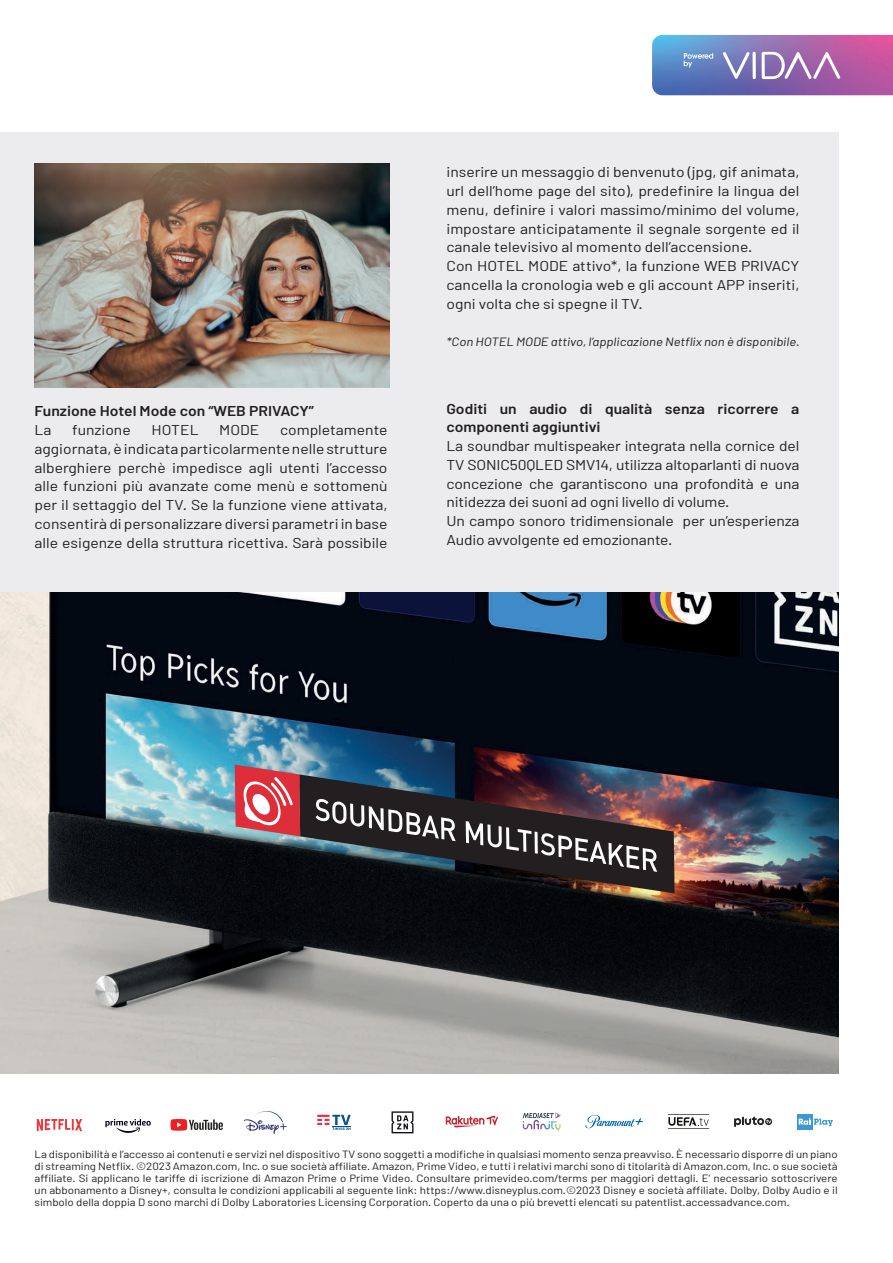
<style>
.page{position:relative;width:893px;height:1263px;background:#fff}
.page>*{position:absolute;margin:0;border:0;box-sizing:border-box;transform-origin:0 0}
.t1{font:14.25px/18.8px "Barlow";color:#231f20;scale:1.1 1}
.t2{font:600 14.25px/18.8px "Barlow";color:#231f20;scale:1.1 1}
.t3{font:italic 12px "Barlow";color:#231f20;scale:1.1 1}
.t4{font:11.85px "D DIN Bold";color:#231f20}
.t5{font:11.85px "D DIN";color:#231f20}
.t6{font:11.85px "D DIN Bold";letter-spacing:.025em;color:#231f20}
.t7{font:10.5px/12px "Barlow";color:#231f20;text-align:justify;scale:1.1 1}
</style>
<div class="page">
<div style="left:0;top:133px;width:838px;height:940px;background:#ececee"></div>
<img style="left:35px;top:163px;width:354px;height:224px">
<img style="left:652px;top:35px;width:241px;height:60px">
<svg style="left:684px;top:53px;width:29px;height:14px"></svg>
<svg style="left:722px;top:51px;width:34px;height:29px"></svg>
<svg style="left:762px;top:52px;width:79px;height:28px"></svg>
<svg style="left:392px;top:1111px;width:21px;height:22px"></svg>
<svg style="left:244px;top:1111px;width:43px;height:23px"></svg>
<svg style="left:171px;top:1119px;width:52px;height:12px"></svg>
<svg style="left:37px;top:1119px;width:45px;height:12px"></svg>
<svg style="left:317px;top:1115px;width:34px;height:15px"></svg>
<svg style="left:105px;top:1119px;width:46px;height:14px"></svg>
<svg style="left:523px;top:1112px;width:38px;height:19px"></svg>
<div style="left:797px;top:1114px;width:15px;height:15px;background:#3b98d3"></div>
<svg style="left:799px;top:1118px;width:34px;height:8px"></svg>
<svg style="left:446px;top:1116px;width:52px;height:11px"></svg>
<svg style="left:668px;top:1114px;width:41px;height:15px"></svg>
<svg style="left:734px;top:1116px;width:38px;height:11px"></svg>
<svg style="left:585px;top:1115px;width:58px;height:13px"></svg>
<img style="left:0;top:592px;width:839px;height:482px">
<img style="left:235px;top:765px;width:440px;height:128px">
<p class="t2" style="left:35px;top:402px;width:256px">Funzione Hotel Mode con “WEB PRIVACY”</p>
<p class="t1" style="left:35px;top:420px;width:17px">La</p>
<p class="t1" style="left:72px;top:420px;width:55px">funzione</p>
<p class="t1" style="left:152px;top:420px;width:44px">HOTEL</p>
<p class="t1" style="left:219px;top:420px;width:38px">MODE</p>
<p class="t1" style="left:35px;top:420px;width:322px;text-align:justify;text-indent:246px">completamente aggiornata, è indicata particolarmente nelle strutture alberghiere perchè impedisce agli utenti l’accesso alle funzioni più avanzate come menù e sottomenù per il settaggio del TV. Se la funzione viene attivata, consentirà di personalizzare diversi parametri in base alle esigenze della struttura ricettiva. Sarà possibile</p>
<p class="t4" style="left:88px;top:428px;width:117px">SOUNDBAR 4 SPEAKER</p>
<p class="t5" style="left:100px;top:442px;width:93px">AUDIO DA CINEMA</p>
<p class="t6" style="left:112px;top:545px;width:68px">HOTEL MODE</p>
<p class="t1" style="left:446px;top:162px;width:322px">inserire un messaggio di benvenuto (jpg, gif animata, url dell’home page del sito), predefinire la lingua del menu, definire i valori massimo/minimo del volume, impostare anticipatamente il segnale sorgente ed il canale televisivo al momento dell’accensione.<br>Con HOTEL MODE attivo*, la funzione WEB PRIVACY cancella la cronologia web e gli account APP inseriti, ogni volta che si spegne il TV.</p>
<p class="t3" style="left:446px;top:334px;width:322px">*Con HOTEL MODE attivo, l’applicazione Netflix non è disponibile.</p>
<p class="t2" style="left:446px;top:399px;width:322px">Goditi un audio di qualità senza ricorrere a componenti aggiuntivi</p>
<p class="t1" style="left:446px;top:436px;width:322px">La soundbar multispeaker integrata nella cornice del TV SONIC50QLED SMV14, utilizza altoparlanti di nuova concezione che garantiscono una profondità e una nitidezza dei suoni ad ogni livello di volume.<br>Un campo sonoro tridimensionale per un’esperienza Audio avvolgente ed emozionante.</p>
<p class="t7" style="left:35px;top:1147px;width:732px">La disponibilità e l’accesso ai contenuti e servizi nel dispositivo TV sono soggetti a modifiche in qualsiasi momento senza preavviso. È necessario disporre di un piano di streaming Netflix. ©2023 Amazon.com, Inc. o sue società affiliate. Amazon, Prime Video, e tutti i relativi marchi sono di titolarità di Amazon.com, Inc. o sue società affiliate. Si applicano le tariffe di iscrizione di Amazon Prime o Prime Video. Consultare primevideo.com/terms per maggiori dettagli. E’ necessario sottoscrivere un abbonamento a Disney+, consulta le condizioni applicabili al seguente link: https://www.disneyplus.com.©2023 Disney e società affiliate. Dolby, Dolby Audio e il simbolo della doppia D sono marchi di Dolby Laboratories Licensing Corporation. Coperto da una o più brevetti elencati su patentlist.accessadvance.com.</p>
</div>
